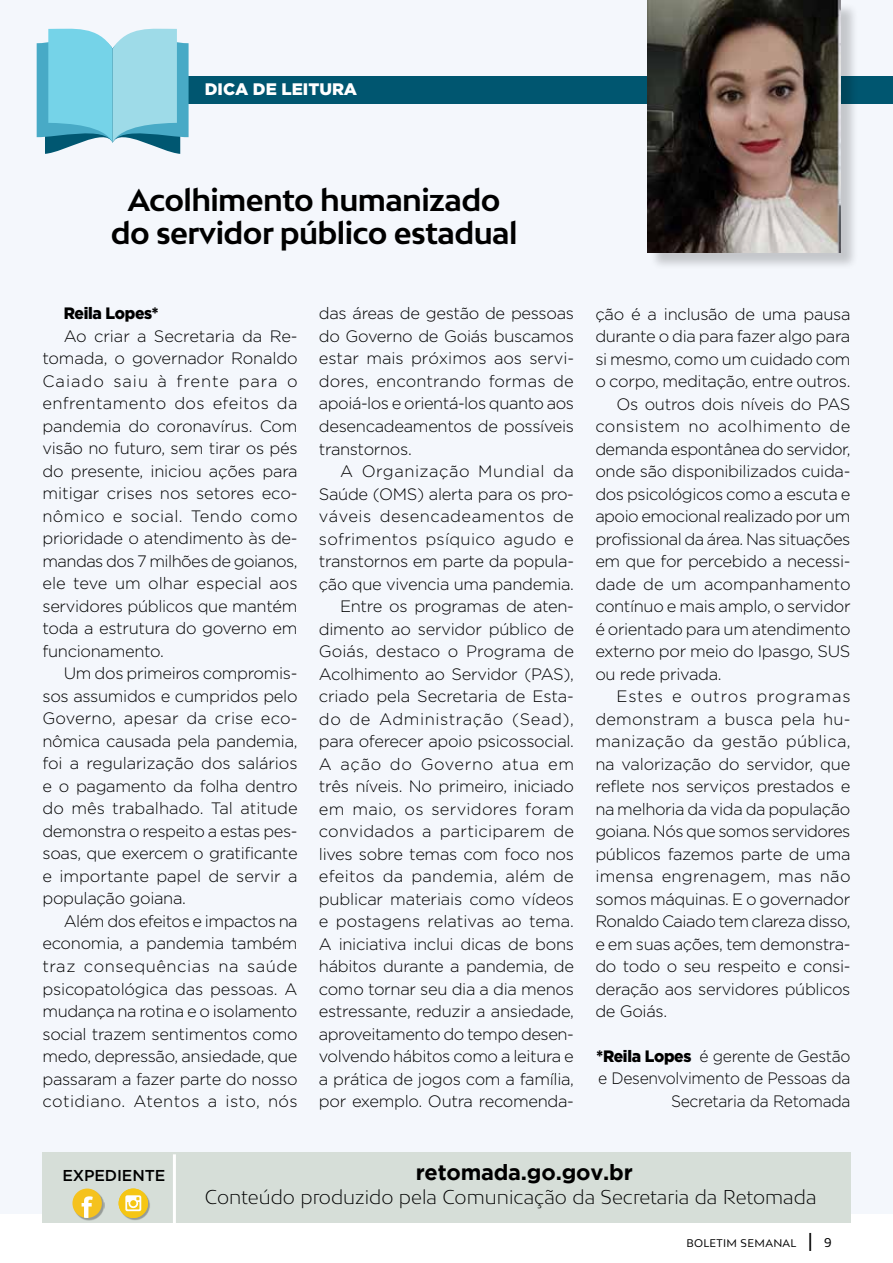
<style>
.page{position:relative;width:893px;height:1263px;background:#fff}
.page>*{position:absolute;margin:0;border:0;box-sizing:border-box;transform-origin:0 0}
.t1{font:700 29.7px/33px "Bw Mitga";letter-spacing:-.02em;color:#000;text-align:center}
.t2{font:700 21.75px "Gotham";letter-spacing:-.01em;color:#000}
.t3{font:300 18.9px "Bw Mitga";color:#000}
.t4{font:900 16.65px "Gotham";color:#fff}
.t5{font:300 16.5px/22.5px "Gotham";letter-spacing:-.02em;color:#000;text-align:justify}
.t6{font:300 16.5px/22.5px "Gotham";letter-spacing:-.02em;color:#000;text-align:right;scale:.95 1}
.t7{font:300 16.5px "Gotham";letter-spacing:.015em;color:#000}
.t8{font:300 16.5px "Gotham";letter-spacing:.025em;color:#000}
.t9{font:300 16.5px "Gotham";letter-spacing:.01em;color:#000}
.t10{font:300 16.5px "Gotham";letter-spacing:.05em;color:#000}
.t11{font:900 16.5px "Gotham";letter-spacing:-.02em;color:#000;scale:.95 1}
.t12{font:500 15.75px "Gotham";letter-spacing:-.01em;color:#000}
.t13{font:10.5px "Bw Mitga";letter-spacing:.03em;color:#000}
.s1{font-weight:900}
.s2{font-size:18px}
.s3{font-size:12px}
</style>
<div class="page">
<div style="left:0;top:0;width:893px;height:1214px;background:#f4f7fc"></div>
<div style="left:42px;top:1152px;width:808px;height:71px;background:#d6ded8"></div>
<div style="left:182px;top:77px;width:711px;height:27px;background:#005670"></div>
<svg style="left:37px;top:28px;width:152px;height:126px;background:#83cbdd"></svg>
<img style="left:118px;top:1195px;width:32px;height:25px">
<svg style="left:119px;top:1188px;width:29px;height:30px"></svg>
<svg style="left:125px;top:1195px;width:16px;height:16px"></svg>
<hr style="left:173px;top:1154px;width:3px;height:75px;background:#fff">
<img style="left:81px;top:1198px;width:24px;height:22px">
<svg style="left:72px;top:1188px;width:30px;height:30px"></svg>
<div style="left:649px;top:2px;width:210px;height:269px;background:#000;opacity:.2"></div>
<img style="left:647px;top:0;width:193px;height:252px">
<p class="t4" style="left:205px;top:80px;width:154px">DICA DE LEITURA</p>
<h1 class="t1" style="left:111px;top:182px;width:408px">Acolhimento humanizado do servidor público estadual</h1>
<p class="t11" style="left:64px;top:304px;width:101px">Reila Lopes*</p>
<p class="t5" style="left:42px;top:324px;width:257px;text-indent:21px">Ao criar a Secretaria da Re&shy;tomada, o governador Ronaldo Caiado saiu à frente para o enfrentamento dos efeitos da pandemia do coronavírus. Com visão no futuro, sem tirar os pés do presente, iniciou ações para mitigar crises nos setores eco&shy;nômico e social. Tendo como prioridade o atendimento às de&shy;mandas dos 7 milhões de goianos, ele teve um olhar especial aos servidores públicos que mantém toda a estrutura do governo em funcionamento.</p>
<p class="t5" style="left:42px;top:662px;width:257px;text-indent:21px">Um dos primeiros compromis&shy;sos assumidos e cumpridos pelo Governo, apesar da crise eco&shy;nômica causada pela pandemia, foi a regularização dos salários e o pagamento da folha dentro do mês trabalhado. Tal atitude demonstra o respeito a estas pes&shy;soas, que exercem o gratificante e importante papel de servir a população goiana.</p>
<p class="t5" style="left:42px;top:910px;width:257px;text-indent:21px">Além dos efeitos e impactos na economia, a pandemia também traz consequências na saúde psicopatológica das pessoas. A mudança na rotina e o isolamento social trazem sentimentos como medo, depressão, ansiedade, que passaram a fazer parte do nosso cotidiano. Atentos a isto, nós</p>
<p class="t5" style="left:319px;top:302px;width:257px">das áreas de gestão de pessoas do Governo de Goiás buscamos estar mais próximos aos servi&shy;dores, encontrando formas de apoiá-los e orientá-los quanto aos desencadeamentos de possíveis transtornos.</p>
<p class="t5" style="left:319px;top:460px;width:257px;text-align:right">A Organização Mundial da<br>Saúde (OMS) alerta para os pro&shy;váveis desencadeamentos de sofrimentos psíquico agudo e transtornos em parte da popula&shy;ção que vivencia uma pandemia.<br>Entre os programas de aten&shy;dimento ao servidor público de<br>Goiás, destaco o Programa de<br>Acolhimento ao Servidor (PAS), criado pela Secretaria de Esta&shy;do de Administração (Sead), para oferecer apoio psicossocial.<br>A ação do Governo atua em três níveis. No primeiro, iniciado em maio, os servidores foram convidados a participarem de lives sobre temas com foco nos efeitos da pandemia, além de publicar materiais como vídeos e postagens relativas ao tema.<br>A iniciativa inclui dicas de bons hábitos durante a pandemia, de como tornar seu dia a dia menos estressante, reduzir a ansiedade, aproveitamento do tempo desen&shy;volvendo hábitos como a leitura e a prática de jogos com a família, por exemplo. Outra recomenda-</p>
<p class="t5" style="left:595px;top:302px;width:257px">ção é a inclusão de uma pausa</p>
<p class="t5" style="left:595px;top:325px;width:256px">durante o dia para fazer algo para</p>
<p class="t5" style="left:595px;top:347px;width:257px">si mesmo, como um cuidado com</p>
<p class="t5" style="left:595px;top:370px;width:257px">o corpo, meditação, entre outros.</p>
<p class="t5" style="left:617px;top:392px;width:235px">Os outros dois níveis do PAS</p>
<p class="t8" style="left:595px;top:417px;width:257px">consistem no acolhimento de</p>
<p class="t5" style="left:595px;top:437px;width:257px">demanda espontânea do servidor,</p>
<p class="t5" style="left:595px;top:460px;width:257px">onde são disponibilizados cuida-</p>
<p class="t5" style="left:595px;top:482px;width:257px">dos psicológicos como a escuta e</p>
<p class="t5" style="left:595px;top:505px;width:257px">apoio emocional realizado por um</p>
<p class="t5" style="left:595px;top:527px;width:257px">profissional da área. Nas situações</p>
<p class="t5" style="left:595px;top:550px;width:257px">em que for percebido a necessi-</p>
<p class="t5" style="left:595px;top:572px;width:257px">dade de um acompanhamento</p>
<p class="t5" style="left:595px;top:595px;width:257px">contínuo e mais amplo, o servidor</p>
<p class="t5" style="left:595px;top:617px;width:257px">é orientado para um atendimento</p>
<p class="t5" style="left:595px;top:640px;width:257px">externo por meio do Ipasgo, SUS</p>
<p class="t5" style="left:595px;top:662px;width:128px">ou rede privada.</p>
<p class="t10" style="left:617px;top:687px;width:235px">Estes e outros programas</p>
<p class="t9" style="left:595px;top:710px;width:257px">demonstram a busca pela hu-</p>
<p class="t7" style="left:595px;top:732px;width:257px">manização da gestão pública,</p>
<p class="t5" style="left:595px;top:752px;width:257px">na valorização do servidor, que</p>
<p class="t5" style="left:595px;top:775px;width:257px">reflete nos serviços prestados e</p>
<p class="t5" style="left:595px;top:797px;width:257px">na melhoria da vida da população</p>
<p class="t5" style="left:595px;top:820px;width:257px">goiana. Nós que somos servidores</p>
<p class="t5" style="left:595px;top:842px;width:257px">públicos fazemos parte de uma</p>
<p class="t7" style="left:595px;top:867px;width:257px">imensa engrenagem, mas não</p>
<p class="t5" style="left:595px;top:888px;width:256px">somos máquinas. E o governador</p>
<p class="t5" style="left:595px;top:910px;width:257px">Ronaldo Caiado tem clareza disso,</p>
<p class="t5" style="left:595px;top:933px;width:257px">e em suas ações, tem demonstra-</p>
<p class="t5" style="left:595px;top:955px;width:257px">do todo o seu respeito e consi-</p>
<p class="t5" style="left:595px;top:978px;width:257px">deração aos servidores públicos</p>
<p class="t5" style="left:595px;top:1000px;width:73px">de Goiás.</p>
<p class="t6" style="left:597px;top:1044px;width:269px"><span class="s1">*Reila Lopes</span> é gerente de Gestão e Desenvolvimento de Pessoas da<br>Secretaria da Retomada</p>
<p class="t12" style="left:63px;top:1166px;width:104px">EXPEDIENTE</p>
<h2 class="t2" style="left:416px;top:1159px;width:219px">retomada.go.gov.br</h2>
<p class="t3" style="left:205px;top:1184px;width:613px">Conteúdo produzido pela Comunicação da Secretaria da Retomada</p>
<p class="t13" style="left:686px;top:1236px;width:147px">BOLETIM SEMANAL <span class="s2">|</span> <span class="s3">9</span></p>
</div>
